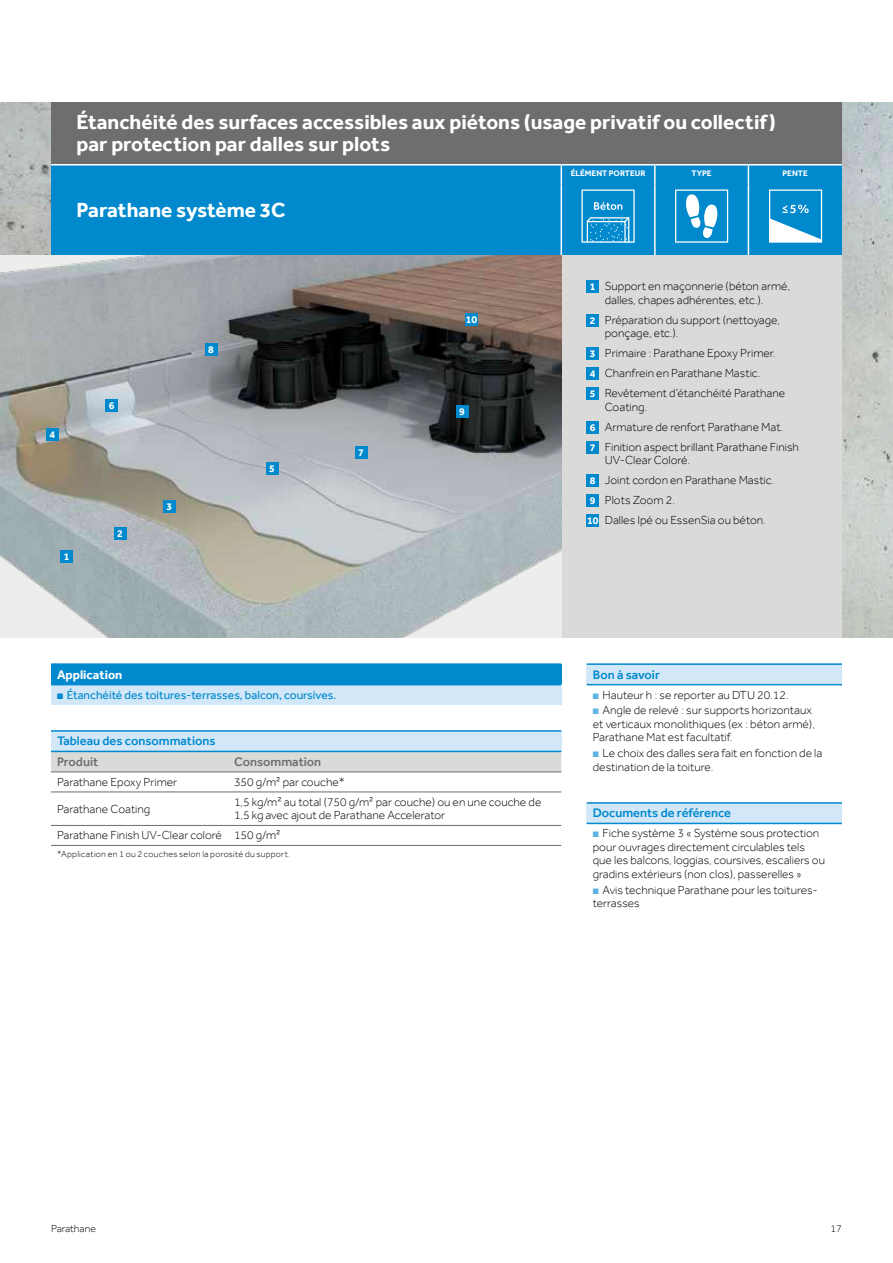
<style>
.page{position:relative;width:893px;height:1263px;background:#fff}
.page>*{position:absolute;margin:0;border:0;box-sizing:border-box;transform-origin:0 0}
._60-FS-Titre-01{font:700 21px/22.5px "Effra";color:#fff}
._61-FS-Têtière{font:500 12.75px "Effra";color:#0089cd}
._61-FS-Têtière-2{font:500 12.75px "Effra";color:#6e6e6e}
._61-FS-Têtière-3{font:700 12.75px "Effra";color:#fff}
._62-FS-Contenu{font:300 12px/13.5px "Effra";color:#000}
.t1{font:12px "Effra";color:#0089cd}
._20-Légende-Numéro{font:700 10.5px "Effra";color:#fff}
.t2{font:300 10.5px "Effra";color:#000}
._50-Texte-Renvoi{font:300 9px "Effra";letter-spacing:.025em;color:#000}
._60-FS-Titre-Picto{font:700 8.25px "Effra";color:#fff}
.s1{color:#5eb5e3}
</style>
<div class="page">
<img style="left:1px;top:102px;width:892px;height:536px">
<hr style="left:0;top:102px;width:1px;height:536px;background:#dadad9">
<div style="left:51px;top:102px;width:791px;height:62px;background:#6e6e6e"></div>
<div style="left:51px;top:164px;width:791px;height:91px;background:#0089cd"></div>
<div style="left:561px;top:255px;width:281px;height:383px;background:#dadad9"></div>
<img style="left:0;top:255px;width:561px;height:383px">
<div style="left:587px;top:803px;width:255px;height:20px;background:#d2e7f7"></div>
<hr style="left:587px;top:802px;width:255px;height:2px;background:#0089cd">
<hr style="left:587px;top:823px;width:255px;height:1px;background:#0089cd">
<div style="left:587px;top:664px;width:255px;height:21px;background:#d2e7f7"></div>
<hr style="left:587px;top:663px;width:255px;height:2px;background:#0089cd">
<hr style="left:587px;top:684px;width:255px;height:1px;background:#0089cd">
<div style="left:51px;top:731px;width:510px;height:20px;background:#d2e7f7"></div>
<div style="left:51px;top:752px;width:510px;height:19px;background:#dadad9"></div>
<hr style="left:51px;top:730px;width:177px;height:2px;background:#0089cd">
<hr style="left:228px;top:730px;width:333px;height:2px;background:#0089cd">
<hr style="left:51px;top:751px;width:177px;height:1px;background:#0089cd">
<hr style="left:228px;top:751px;width:333px;height:1px;background:#0089cd">
<hr style="left:51px;top:771px;width:177px;height:1px;background:#6e6e6e">
<hr style="left:228px;top:771px;width:333px;height:1px;background:#6e6e6e">
<hr style="left:51px;top:791px;width:177px;height:1px;background:#6e6e6e">
<hr style="left:228px;top:791px;width:333px;height:1px;background:#6e6e6e">
<hr style="left:51px;top:825px;width:177px;height:1px;background:#6e6e6e">
<hr style="left:228px;top:825px;width:333px;height:1px;background:#6e6e6e">
<hr style="left:51px;top:845px;width:177px;height:1px;background:#6e6e6e">
<hr style="left:228px;top:845px;width:333px;height:1px;background:#6e6e6e">
<div style="left:51px;top:664px;width:510px;height:21px;background:#0089cd"></div>
<div style="left:51px;top:685px;width:510px;height:20px;background:#d2e7f7"></div>
<hr style="left:51px;top:663px;width:510px;height:2px;background:#0089cd">
<div style="left:587px;top:281px;width:12px;height:12px;background:#0089cd"></div>
<div style="left:587px;top:314px;width:12px;height:12px;background:#0089cd"></div>
<div style="left:587px;top:348px;width:12px;height:12px;background:#0089cd"></div>
<div style="left:587px;top:368px;width:12px;height:12px;background:#0089cd"></div>
<div style="left:587px;top:388px;width:12px;height:12px;background:#0089cd"></div>
<div style="left:587px;top:421px;width:12px;height:12px;background:#0089cd"></div>
<div style="left:587px;top:441px;width:12px;height:12px;background:#0089cd"></div>
<div style="left:587px;top:475px;width:12px;height:12px;background:#0089cd"></div>
<div style="left:587px;top:495px;width:12px;height:12px;background:#0089cd"></div>
<div style="left:587px;top:515px;width:12px;height:12px;background:#0089cd"></div>
<hr style="left:748px;top:164px;width:94px;height:2px;background:#fff">
<svg style="left:748px;top:166px;width:1px;height:19px"></svg>
<hr style="left:748px;top:185px;width:1px;height:70px;background:#fff">
<hr style="left:561px;top:164px;width:94px;height:2px;background:#fff">
<svg style="left:654px;top:166px;width:2px;height:19px"></svg>
<hr style="left:654px;top:185px;width:2px;height:70px;background:#fff">
<hr style="left:51px;top:164px;width:510px;height:2px;background:#fff">
<svg style="left:561px;top:166px;width:1px;height:19px"></svg>
<hr style="left:561px;top:185px;width:1px;height:70px;background:#fff">
<hr style="left:655px;top:164px;width:93px;height:2px;background:#fff">
<svg style="left:581px;top:189px;width:54px;height:54px"></svg>
<svg style="left:675px;top:189px;width:53px;height:54px"></svg>
<svg style="left:769px;top:189px;width:53px;height:54px"></svg>
<div style="left:61px;top:551px;width:12px;height:12px;background:#0089cd"></div>
<div style="left:114px;top:527px;width:12px;height:12px;background:#0089cd"></div>
<div style="left:163px;top:500px;width:12px;height:12px;background:#0089cd"></div>
<div style="left:46px;top:428px;width:12px;height:12px;background:#0089cd"></div>
<div style="left:266px;top:463px;width:12px;height:12px;background:#0089cd"></div>
<div style="left:106px;top:400px;width:12px;height:12px;background:#0089cd"></div>
<div style="left:205px;top:343px;width:12px;height:12px;background:#0089cd"></div>
<div style="left:456px;top:406px;width:12px;height:12px;background:#0089cd"></div>
<div style="left:465px;top:314px;width:12px;height:12px;background:#0089cd"></div>
<div style="left:355px;top:446px;width:12px;height:12px;background:#0089cd"></div>
<p class="_60-FS-Titre-01" style="left:77px;top:110px;width:701px">Étanchéité des surfaces accessibles aux piétons (usage privatif ou collectif) par protection par dalles sur plots</p>
<p class="_60-FS-Titre-01" style="left:77px;top:199px;width:211px">Parathane système 3C</p>
<p class="_20-Légende-Numéro" style="left:50px;top:428px;width:7px">4</p>
<p class="_20-Légende-Numéro" style="left:64px;top:550px;width:7px">1</p>
<p class="_20-Légende-Numéro" style="left:109px;top:399px;width:7px">6</p>
<p class="_20-Légende-Numéro" style="left:117px;top:527px;width:7px">2</p>
<p class="_20-Légende-Numéro" style="left:208px;top:343px;width:7px">8</p>
<p class="_20-Légende-Numéro" style="left:167px;top:500px;width:7px">3</p>
<p class="_20-Légende-Numéro" style="left:269px;top:463px;width:7px">5</p>
<p class="_20-Légende-Numéro" style="left:358px;top:446px;width:7px">7</p>
<p class="_20-Légende-Numéro" style="left:466px;top:313px;width:13px">10</p>
<p class="_20-Légende-Numéro" style="left:459px;top:405px;width:7px">9</p>
<p class="_60-FS-Titre-Picto" style="left:571px;top:169px;width:76px">ÉLÉMENT PORTEUR</p>
<p class="_60-FS-Titre-Picto" style="left:692px;top:169px;width:22px">TYPE</p>
<p class="_60-FS-Titre-Picto" style="left:782px;top:169px;width:27px">PENTE</p>
<p class="_20-Légende-Numéro" style="left:590px;top:280px;width:7px">1</p>
<p class="_62-FS-Contenu" style="left:605px;top:279px;width:187px">Support en maçonnerie (béton armé, dalles, chapes adhérentes, etc.).</p>
<p class="_20-Légende-Numéro" style="left:590px;top:314px;width:7px">2</p>
<p class="_62-FS-Contenu" style="left:605px;top:313px;width:177px">Préparation du support (nettoyage, ponçage, etc.).</p>
<p class="_20-Légende-Numéro" style="left:590px;top:347px;width:7px">3</p>
<p class="_62-FS-Contenu" style="left:605px;top:346px;width:172px">Primaire : Parathane Epoxy Primer.</p>
<p class="_20-Légende-Numéro" style="left:590px;top:367px;width:7px">4</p>
<p class="_62-FS-Contenu" style="left:605px;top:366px;width:157px">Chanfrein en Parathane Mastic.</p>
<p class="_20-Légende-Numéro" style="left:590px;top:387px;width:7px">5</p>
<p class="_62-FS-Contenu" style="left:605px;top:386px;width:182px">Revêtement d’étanchéité Parathane<br>Coating.</p>
<p class="_20-Légende-Numéro" style="left:590px;top:421px;width:7px">6</p>
<p class="_62-FS-Contenu" style="left:605px;top:420px;width:180px">Armature de renfort Parathane Mat.</p>
<p class="_20-Légende-Numéro" style="left:590px;top:441px;width:7px">7</p>
<p class="_62-FS-Contenu" style="left:605px;top:440px;width:196px">Finition aspect brillant Parathane Finish<br>UV‑Clear Coloré.</p>
<p class="_20-Légende-Numéro" style="left:590px;top:474px;width:7px">8</p>
<p class="_62-FS-Contenu" style="left:605px;top:473px;width:171px">Joint cordon en Parathane Mastic.</p>
<p class="_20-Légende-Numéro" style="left:590px;top:494px;width:7px">9</p>
<p class="_62-FS-Contenu" style="left:605px;top:493px;width:72px">Plots Zoom 2.</p>
<p class="_20-Légende-Numéro" style="left:587px;top:514px;width:13px">10</p>
<p class="_62-FS-Contenu" style="left:605px;top:513px;width:162px">Dalles Ipé ou EssenSia ou béton.</p>
<p class="_61-FS-Têtière-3" style="left:57px;top:667px;width:67px">Application</p>
<p class="t1" style="left:57px;top:687px;width:281px">■ Étanchéité des toitures-terrasses, balcon, coursives.</p>
<p class="_61-FS-Têtière" style="left:57px;top:733px;width:160px">Tableau des consommations</p>
<p class="_61-FS-Têtière-2" style="left:57px;top:754px;width:43px">Produit</p>
<p class="_61-FS-Têtière-2" style="left:234px;top:754px;width:89px">Consommation</p>
<p class="_62-FS-Contenu" style="left:57px;top:775px;width:122px">Parathane Epoxy Primer</p>
<p class="_62-FS-Contenu" style="left:234px;top:775px;width:112px">350 g/m² par couche*</p>
<p class="_62-FS-Contenu" style="left:57px;top:802px;width:95px">Parathane Coating</p>
<p class="_62-FS-Contenu" style="left:234px;top:795px;width:309px">1,5 kg/m² au total (750 g/m² par couche) ou en une couche de<br>1,5 kg avec ajout de Parathane Accelerator</p>
<p class="_62-FS-Contenu" style="left:57px;top:828px;width:166px">Parathane Finish UV‑Clear coloré</p>
<p class="_62-FS-Contenu" style="left:234px;top:828px;width:48px">150 g/m²</p>
<p class="_50-Texte-Renvoi" style="left:57px;top:849px;width:235px">*Application en 1 ou 2 couches selon la porosité du support.</p>
<p class="_61-FS-Têtière" style="left:593px;top:667px;width:69px">Bon à savoir</p>
<p class="_62-FS-Contenu" style="left:593px;top:688px;width:197px"><span class="s1">■</span> Hauteur h : se reporter au DTU 20.12.</p>
<p class="_62-FS-Contenu" style="left:593px;top:703px;width:224px"><span class="s1">■</span> Angle de relevé : sur supports horizontaux et verticaux monolithiques (ex : béton armé),<br>Parathane Mat est facultatif.</p>
<p class="_62-FS-Contenu" style="left:593px;top:746px;width:231px"><span class="s1">■</span> Le choix des dalles sera fait en fonction de la destination de la toiture.</p>
<p class="_61-FS-Têtière" style="left:593px;top:805px;width:140px">Documents de référence</p>
<p class="_62-FS-Contenu" style="left:593px;top:826px;width:234px"><span class="s1">■</span> Fiche système 3 « Système sous protection pour ouvrages directement circulables tels que les balcons, loggias, coursives, escaliers ou gradins extérieurs (non clos), passerelles »</p>
<p class="_62-FS-Contenu" style="left:593px;top:883px;width:224px"><span class="s1">■</span> Avis technique Parathane pour les toitures&shy;terrasses</p>
<p class="t2" style="left:51px;top:1222px;width:46px">Parathane</p>
<p class="t2" style="left:830px;top:1222px;width:13px">17</p>
</div>
